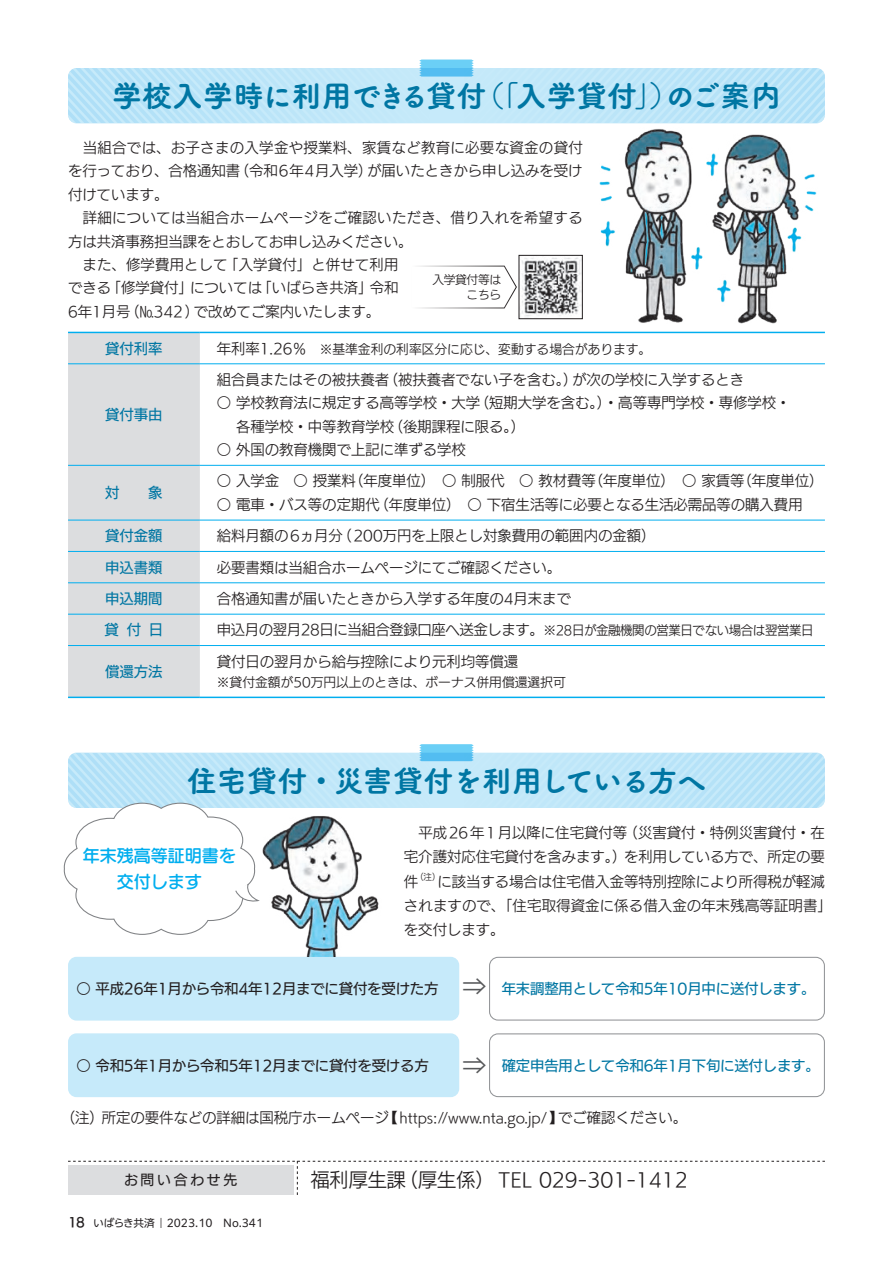
<style>
.page{position:relative;width:893px;height:1263px;background:#fff}
.page>*{position:absolute;margin:0;border:0;box-sizing:border-box;transform-origin:0 0}
.t1{font:29.7px "Tsuku A Rd Gothic Std E";letter-spacing:.02em;color:#0076a3}
.t2{font:29.7px "Tsuku A Rd Gothic Std E";letter-spacing:-.035em;color:#0076a3}
.t3{font:25.5px "UD Kakugo Small Pr 6 N R";color:#57585a}
.t4{font:19.2px "UD Kakugo Large Pr 6 N R";color:#231f20}
.t5{font:16.95px/25.5px "UD Marugo Large Pr 6 N DB";color:#00aeef;text-align:center}
.t6{font:14.4px/23.4px "UD Kakugo Large Pr 6 N R";color:#231f20}
.t7{font:14.4px "UD Kakugo Large Pr 6 N M";letter-spacing:-.01em;color:#0076a3}
.t8{font:14.4px "UD Kakugo Large Pr 6 N M";letter-spacing:-.01em;color:#231f20}
.t9{font:14.4px "UD Kakugo Large Pr 6 N R";letter-spacing:-.025em;color:#231f20}
.t10{font:13.8px "UD Kakugo Large Pr 6 N M";letter-spacing:.2em;color:#231f20}
.t11{font:12.75px "UD Kakugo Large Pr 6 N R";color:#231f20}
.t12{font:11.7px/15.9px "UD Kakugo Large Pr 6 N R";letter-spacing:-.025em;color:#231f20;text-align:right}
.t13{font:10.65px "PUD Shin Go NT Pr 6 N";color:#231f20}
.s1{font-size:14.4px}
.s2{font-size:12.75px}
.s3{font-family:"UD Kakugo Small Pr 6 N DB";font-size:12.75px}
.s4{font-weight:300;font-stretch:expanded;font-size:13.35px}
</style>
<div class="page">
<img style="left:599px;top:129px;width:218px;height:194px">
<div style="left:68px;top:333px;width:132px;height:364px;background:#dcdddf"></div>
<hr style="left:68px;top:363px;width:132px;height:1px;background:#00aeef">
<hr style="left:200px;top:363px;width:625px;height:1px;background:#00aeef">
<hr style="left:68px;top:465px;width:132px;height:1px;background:#00aeef">
<hr style="left:200px;top:465px;width:625px;height:1px;background:#00aeef">
<hr style="left:68px;top:520px;width:132px;height:1px;background:#00aeef">
<hr style="left:200px;top:520px;width:625px;height:1px;background:#00aeef">
<hr style="left:68px;top:551px;width:132px;height:1px;background:#00aeef">
<hr style="left:200px;top:551px;width:625px;height:1px;background:#00aeef">
<hr style="left:68px;top:582px;width:132px;height:1px;background:#00aeef">
<hr style="left:200px;top:582px;width:625px;height:1px;background:#00aeef">
<hr style="left:68px;top:614px;width:132px;height:1px;background:#00aeef">
<hr style="left:200px;top:614px;width:625px;height:1px;background:#00aeef">
<hr style="left:68px;top:645px;width:132px;height:1px;background:#00aeef">
<hr style="left:200px;top:645px;width:625px;height:1px;background:#00aeef">
<hr style="left:68px;top:332px;width:132px;height:1px;background:#00aeef">
<hr style="left:200px;top:332px;width:625px;height:1px;background:#00aeef">
<hr style="left:68px;top:697px;width:132px;height:1px;background:#00aeef">
<hr style="left:200px;top:697px;width:625px;height:1px;background:#00aeef">
<img style="left:522px;top:257px;width:59px;height:60px">
<div style="left:519px;top:255px;width:64px;height:64px;border:1px solid #231f20"></div>
<svg style="left:68px;top:1161px;width:757px;height:34px"></svg>
<svg style="left:419px;top:265px;width:98px;height:44px"></svg>
<div style="left:68px;top:957px;width:391px;height:63px;background:#c6eafa;border-radius:9px"></div>
<div style="left:489px;top:957px;width:336px;height:63px;border:1px solid #939598;border-radius:9px"></div>
<div style="left:68px;top:1033px;width:391px;height:64px;background:#c6eafa;border-radius:9px"></div>
<div style="left:489px;top:1033px;width:336px;height:64px;border:1px solid #939598;border-radius:9px"></div>
<svg style="left:68px;top:60px;width:757px;height:63px;background:#c4e8f9"></svg>
<svg style="left:63px;top:744px;width:762px;height:191px"></svg>
<img style="left:251px;top:812px;width:135px;height:145px">
<h1 class="t1" style="left:112px;top:73px;width:670px">学校入学時に利用できる貸付（「入学貸付」）のご案内</h1>
<p class="t6" style="left:68px;top:136px;width:516px">　当組合では、お子さまの入学金や授業料、家賃など教育に必要な資金の貸付を行っており、合格通知書（令和6年4月入学）が届いたときから申し込みを受け付けています。<br>　詳細については当組合ホームページをご確認いただき、借り入れを希望する方は共済事務担当課をとおしてお申し込みください。<br>　また、修学費用として「入学貸付」と併せて利用<br>できる「修学貸付」については「いばらき共済」令和<br>6年1月号（№342）で改めてご案内いたします。</p>
<p class="t12" style="left:432px;top:271px;width:70px">入学貸付等はこちら</p>
<p class="t7" style="left:105px;top:340px;width:59px">貸付利率</p>
<p class="t11" style="left:217px;top:342px;width:436px"><span class="s1">年利率1.26％</span>　※基準金利の利率区分に応じ、変動する場合があります。</p>
<p class="t7" style="left:105px;top:407px;width:59px">貸付事由</p>
<p class="t7" style="left:105px;top:485px;width:59px">対　　象</p>
<p class="t6" style="left:217px;top:368px;width:529px">組合員またはその被扶養者（被扶養者でない子を含む。）が次の学校に入学するとき</p>
<p class="t6" style="left:217px;top:392px;width:575px">○ 学校教育法に規定する高等学校・大学（短期大学を含む。）・高等専門学校・専修学校・　 各種学校・中等教育学校（後期課程に限る。）</p>
<p class="t6" style="left:217px;top:438px;width:250px">○ 外国の教育機関で上記に準ずる学校</p>
<p class="t6" style="left:217px;top:470px;width:608px">○ 入学金　○ 授業料（年度単位）　○ 制服代　○ 教材費等（年度単位）　○ 家賃等（年度単位）</p>
<p class="t6" style="left:217px;top:493px;width:587px">○ 電車・バス等の定期代（年度単位）　○ 下宿生活等に必要となる生活必需品等の購入費用</p>
<p class="t7" style="left:105px;top:528px;width:59px">貸付金額</p>
<p class="t6" style="left:217px;top:525px;width:440px">給料月額の6ヵ月分（200万円を上限とし対象費用の範囲内の金額）</p>
<p class="t7" style="left:105px;top:559px;width:59px">申込書類</p>
<p class="t6" style="left:217px;top:556px;width:346px">必要書類は当組合ホームページにてご確認ください。</p>
<p class="t7" style="left:105px;top:590px;width:59px">申込期間</p>
<p class="t6" style="left:217px;top:587px;width:356px">合格通知書が届いたときから入学する年度の4月末まで</p>
<p class="t7" style="left:105px;top:622px;width:60px">貸 付 日</p>
<p class="t9" style="left:217px;top:622px;width:598px">申込月の翌月28日に当組合登録口座へ送金します。<span class="s2">※28日が金融機関の営業日でない場合は翌営業日</span></p>
<p class="t7" style="left:105px;top:663px;width:59px">償還方法</p>
<p class="t6" style="left:217px;top:650px;width:303px">貸付日の翌月から給与控除により元利均等償還</p>
<p class="t11" style="left:217px;top:675px;width:350px">※貸付金額が50万円以上のときは、ボーナス併用償還選択可</p>
<h1 class="t2" style="left:187px;top:757px;width:520px">住宅貸付・災害貸付を利用している方へ</h1>
<p class="t5" style="left:83px;top:844px;width:155px">年末残高等証明書を交付します</p>
<p class="t6" style="left:404px;top:820px;width:429px;line-height:24.5px">　平成26年1月以降に住宅貸付等（災害貸付・特例災害貸付・在宅介護対応住宅貸付を含みます。）を利用している方で、所定の要件<sup>（注）</sup>に該当する場合は住宅借入金等特別控除により所得税が軽減されますので、「住宅取得資金に係る借入金の年末残高等証明書」を交付します。</p>
<h2 class="t3" style="left:462px;top:972px;width:27px">⇒</h2>
<p class="t8" style="left:77px;top:981px;width:363px">○ 平成26年1月から令和4年12月までに貸付を受けた方</p>
<p class="t7" style="left:502px;top:981px;width:315px">年末調整用として令和5年10月中に送付します。</p>
<h2 class="t3" style="left:462px;top:1051px;width:27px">⇒</h2>
<p class="t8" style="left:77px;top:1057px;width:354px">○ 令和5年1月から令和5年12月までに貸付を受ける方</p>
<p class="t7" style="left:502px;top:1057px;width:320px">確定申告用として令和6年1月下旬に送付します。</p>
<p class="t6" style="left:61px;top:1106px;width:628px">（注）所定の要件などの詳細は国税庁ホームページ【 https://www.nta.go.jp/】でご確認ください。</p>
<p class="t10" style="left:124px;top:1172px;width:115px">お問い合わせ先</p>
<h3 class="t4" style="left:310px;top:1169px;width:379px">福利厚生課（厚生係） TEL 029-301-1412</h3>
<p class="t13" style="left:68px;top:1217px;width:197px"><span class="s3">18</span> いばらき共済 <span class="s4">Ｉ</span> 2023.10　No.341</p>
</div>
